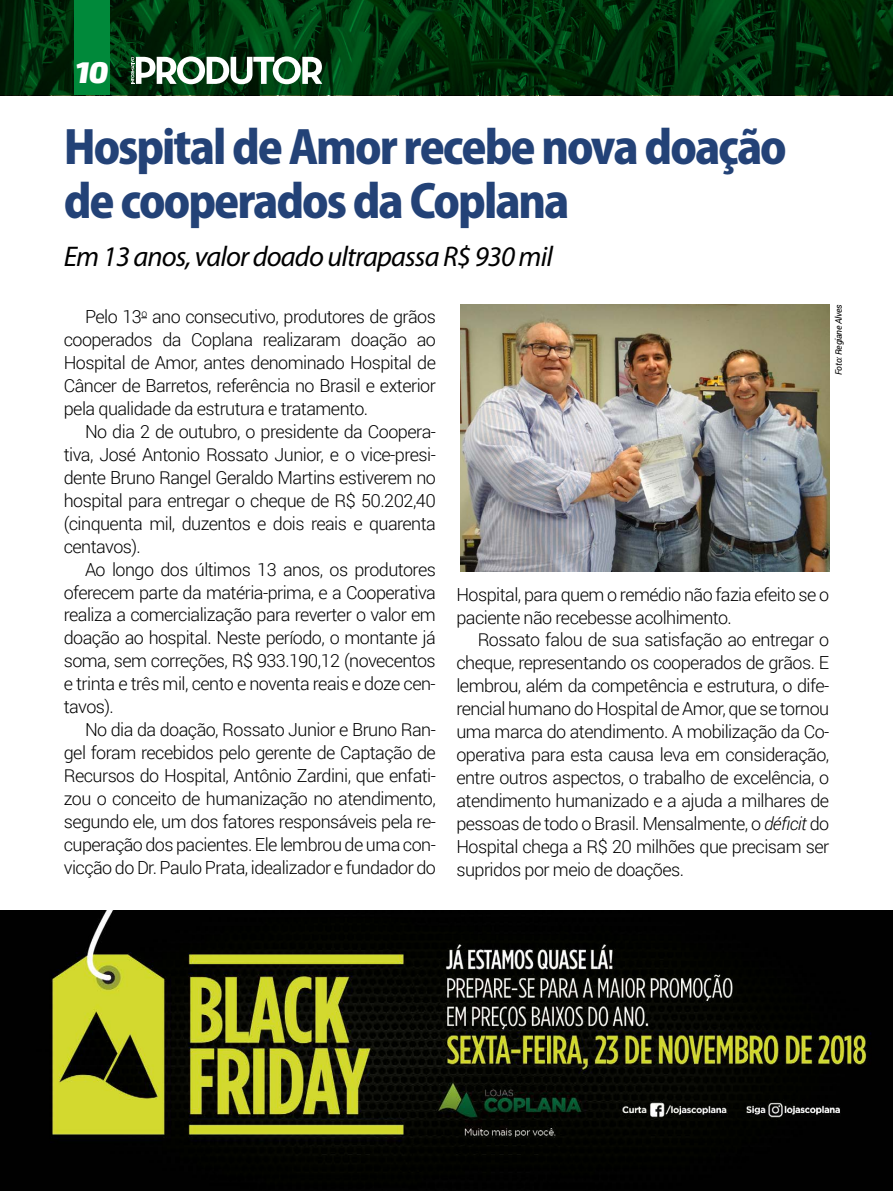
<style>
.page{position:relative;width:893px;height:1191px;background:#fff}
.page>*{position:absolute;margin:0;border:0;box-sizing:border-box;transform-origin:0 0}
.t1{font:800 45px/54px "Koz Go Pro";letter-spacing:-.045em;color:#234277}
.t2{font:italic 900 30px "Exo 2";color:#fff}
.t3{font:italic 28.5px "Myriad Pro";letter-spacing:-.03em;color:#000}
.t4{font:300 18px/23px "Roboto";letter-spacing:-.03em;color:#000;text-align:justify}
.t5{font:italic 9px "Roboto";letter-spacing:-.03em;color:#000}
.s1{font-style:italic}
</style>
<div class="page">
<svg style="left:0;top:0;width:893px;height:95px"></svg>
<div style="left:74px;top:0;width:36px;height:95px;background:#00893a"></div>
<svg style="left:131px;top:56px;width:191px;height:28px"></svg>
<img style="left:460px;top:304px;width:369px;height:267px">
<img style="left:0;top:910px;width:893px;height:281px">
<h2 class="t2" style="left:75px;top:54px;width:35px">10</h2>
<h1 class="t1" style="left:64px;top:123px;width:725px">Hospital de Amor recebe nova doação de cooperados da Coplana</h1>
<h3 class="t3" style="left:64px;top:238px;width:491px">Em 13 anos, valor doado ultrapassa R$ 930 mil</h3>
<p class="t4" style="left:64px;top:304px;width:374px;text-indent:21px">Pelo 13<sup>o</sup> ano consecutivo, produtores de grãos cooperados da Coplana realizaram doação ao Hospital de Amor, antes denominado Hospital de Câncer de Barretos, referência no Brasil e exterior pela qualidade da estrutura e tratamento.</p>
<p class="t4" style="left:64px;top:419px;width:374px;text-indent:21px">No dia 2 de outubro, o presidente da Coopera&shy;tiva, José Antonio Rossato Junior, e o vice-presi&shy;dente Bruno Rangel Geraldo Martins estiverem no hospital para entregar o cheque de R$ 50.202,40 (cinquenta mil, duzentos e dois reais e quarenta centavos).</p>
<p class="t4" style="left:64px;top:557px;width:374px;text-indent:21px">Ao longo dos últimos 13 anos, os produtores oferecem parte da matéria-prima, e a Cooperativa realiza a comercialização para reverter o valor em doação ao hospital. Neste período, o montante já soma, sem correções, R$ 933.190,12 (novecentos e trinta e três mil, cento e noventa reais e doze cen&shy;tavos).</p>
<p class="t4" style="left:64px;top:718px;width:374px;text-indent:21px">No dia da doação, Rossato Junior e Bruno Ran&shy;gel foram recebidos pelo gerente de Captação de Recursos do Hospital, Antônio Zardini, que enfati&shy;zou o conceito de humanização no atendimento, segundo ele, um dos fatores responsáveis pela re&shy;cuperação dos pacientes. Ele lembrou de uma con&shy;vicção do Dr. Paulo Prata, idealizador e fundador do</p>
<p class="t5" style="left:832px;top:375px;width:72px;rotate:-90deg">Foto: Regiane Alves</p>
<p class="t4" style="left:456px;top:582px;width:374px">Hospital, para quem o remédio não fazia efeito se o paciente não recebesse acolhimento.</p>
<p class="t4" style="left:456px;top:628px;width:374px;text-indent:21px">Rossato falou de sua satisfação ao entregar o cheque, representando os cooperados de grãos. E lembrou, além da competência e estrutura, o dife&shy;rencial humano do Hospital de Amor, que se tornou uma marca do atendimento. A mobilização da Co&shy;operativa para esta causa leva em consideração, entre outros aspectos, o trabalho de excelência, o atendimento humanizado e a ajuda a milhares de pessoas de todo o Brasil. Mensalmente, o <span class="s1">déficit</span> do Hospital chega a R$ 20 milhões que precisam ser supridos por meio de doações.</p>
</div>
